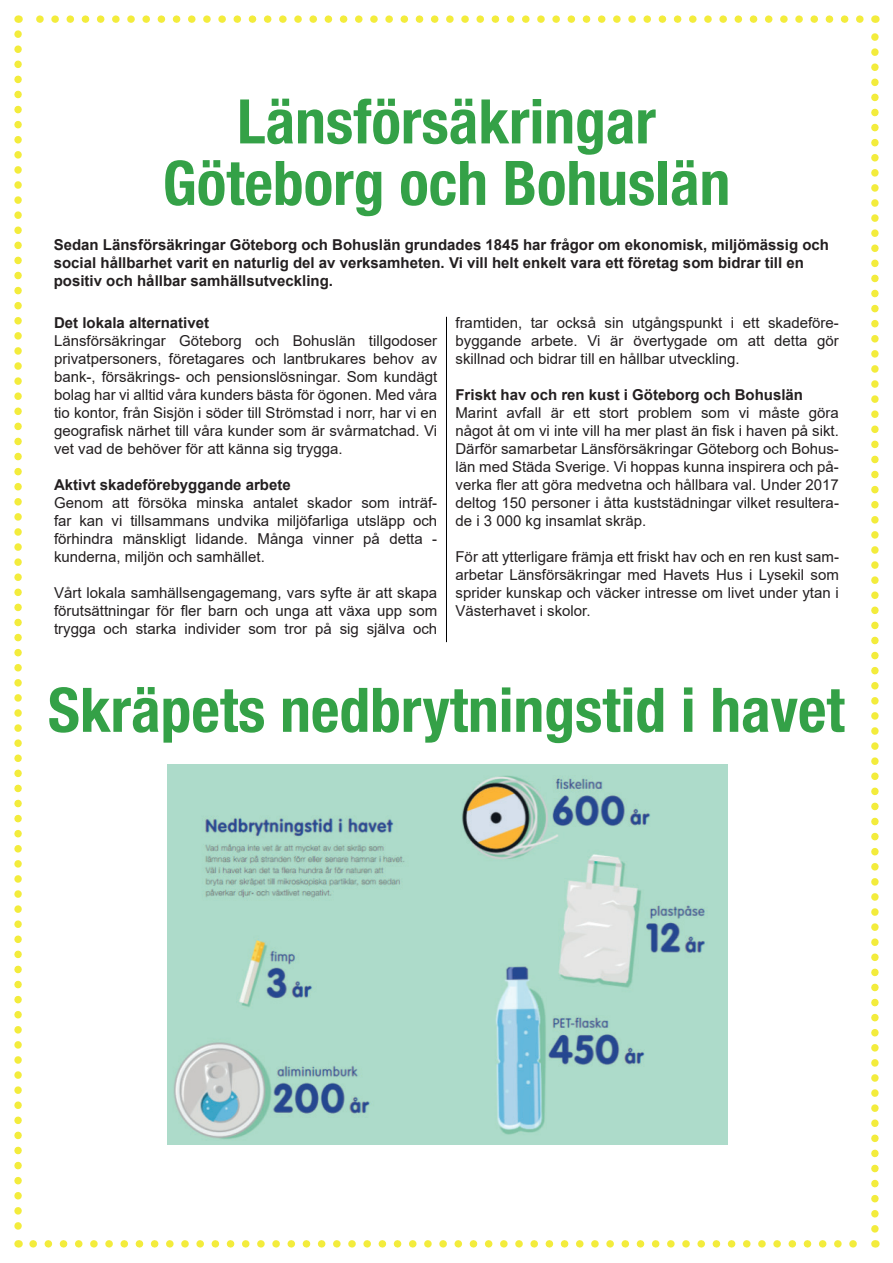
<style>
.page{position:relative;width:893px;height:1263px;background:#fff}
.page>*{position:absolute;margin:0;border:0;box-sizing:border-box;transform-origin:0 0}
.t1{font:700 condensed 61.5px/61.5px "Helvetica Neue";color:#34a147;text-align:center}
.t2{font:15px/18px "Arial";color:#231f20;text-align:justify}
.t3{font:700 15px/18px "Arial";color:#231f20}
</style>
<div class="page">
<hr style="left:446px;top:317px;width:1px;height:325px;background:#000001">
<img style="left:167px;top:765px;width:561px;height:380px">
<svg style="left:33px;top:1240px;width:824px;height:7px"></svg>
<svg style="left:36px;top:15px;width:824px;height:8px"></svg>
<svg style="left:14px;top:34px;width:8px;height:1213px"></svg>
<svg style="left:871px;top:15px;width:8px;height:1214px"></svg>
<h1 class="t1" style="left:163px;top:90px;width:569px">Länsförsäkringar<br>Göteborg och Bohuslän</h1>
<p class="t3" style="left:54px;top:236px;width:777px">Sedan Länsförsäkringar Göteborg och Bohuslän grundades 1845 har frågor om ekonomisk, miljömässig och social hållbarhet varit en naturlig del av verksamheten. Vi vill helt enkelt vara ett företag som bidrar till en positiv och hållbar samhällsutveckling.</p>
<p class="t3" style="left:54px;top:314px;width:157px">Det lokala alternativet</p>
<p class="t2" style="left:54px;top:331px;width:385px">Länsförsäkringar Göteborg och Bohuslän tillgodoser privatpersoners, företagares och lantbrukares behov av bank-, försäkrings- och pensionslösningar. Som kundägt bolag har vi alltid våra kunders bästa för ögonen. Med våra tio kontor, från Sisjön i söder till Strömstad i norr, har vi en geografisk närhet till våra kunder som är svårmatchad. Vi vet vad de behöver för att känna sig trygga.</p>
<p class="t3" style="left:54px;top:476px;width:238px">Aktivt skadeförebyggande arbete</p>
<p class="t2" style="left:54px;top:493px;width:385px">Genom att försöka minska antalet skador som inträf&shy;far kan vi tillsammans undvika miljöfarliga utsläpp och förhindra mänskligt lidande. Många vinner på detta - kunderna, miljön och samhället.</p>
<p class="t2" style="left:54px;top:583px;width:385px">Vårt lokala samhällsengagemang, vars syfte är att skapa förutsättningar för fler barn och unga att växa upp som trygga och starka individer som tror på sig själva och</p>
<p class="t2" style="left:455px;top:313px;width:385px">framtiden, tar också sin utgångspunkt i ett skadeföre&shy;byggande arbete. Vi är övertygade om att detta gör skillnad och bidrar till en hållbar utveckling.</p>
<p class="t3" style="left:455px;top:386px;width:349px">Friskt hav och ren kust i Göteborg och Bohuslän</p>
<p class="t2" style="left:455px;top:403px;width:385px">Marint avfall är ett stort problem som vi måste göra något åt om vi inte vill ha mer plast än fisk i haven på sikt.<br>Därför samarbetar Länsförsäkringar Göteborg och Bohus&shy;län med Städa Sverige. Vi hoppas kunna inspirera och på&shy;verka fler att göra medvetna och hållbara val. Under 2017 deltog 150 personer i åtta kuststädningar vilket resultera&shy;de i 3 000 kg insamlat skräp.</p>
<p class="t2" style="left:455px;top:547px;width:385px">För att ytterligare främja ett friskt hav och en ren kust sam&shy;arbetar Länsförsäkringar med Havets Hus i Lysekil som sprider kunskap och väcker intresse om livet under ytan i Västerhavet i skolor.</p>
<h1 class="t1" style="left:48px;top:678px;width:798px">Skräpets nedbrytningstid i havet</h1>
</div>
